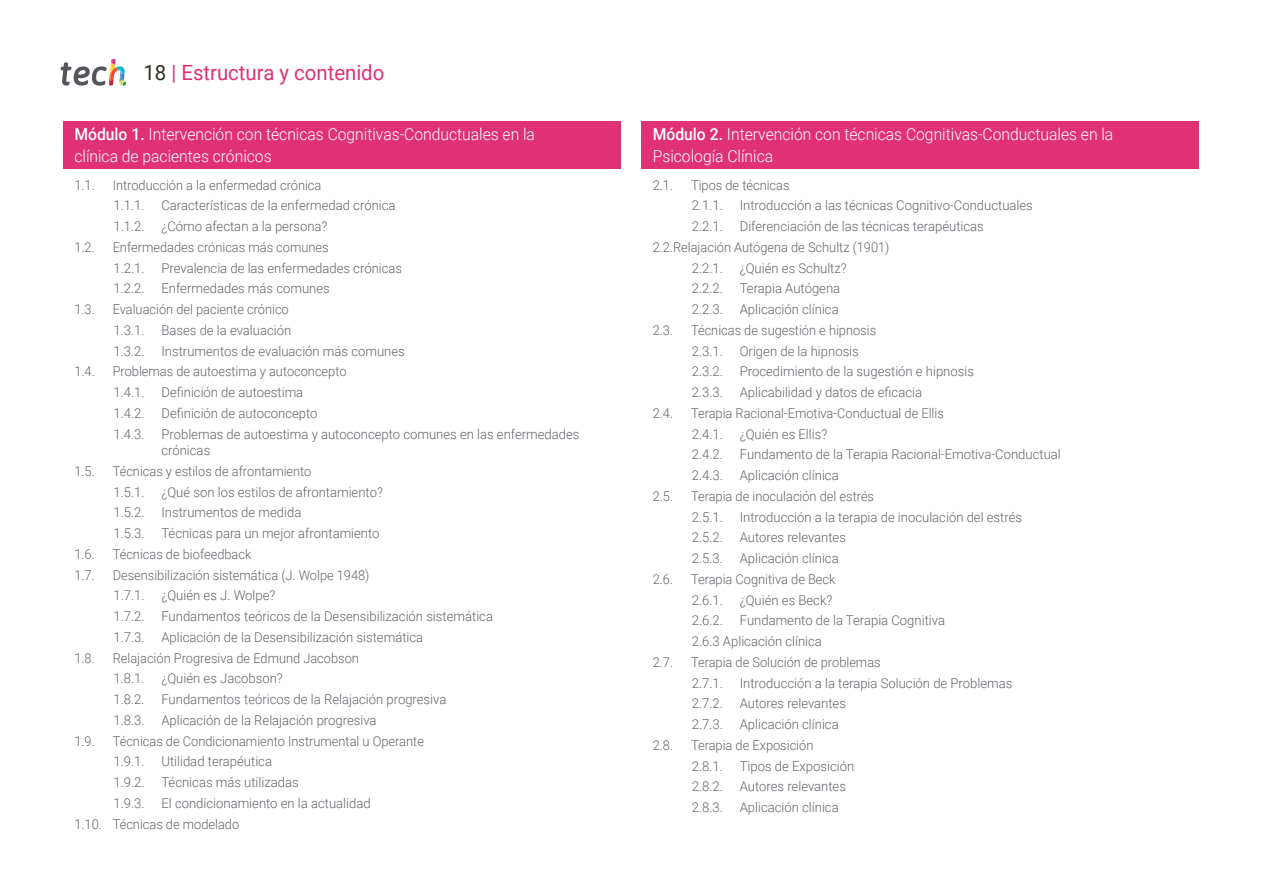
<style>
.page{position:relative;width:1263px;height:893px;background:#fff}
.page>*{position:absolute;margin:0;border:0;box-sizing:border-box;transform-origin:0 0}
.t1{font:21px "Roboto";color:#df3174}
.t2{font:300 16.5px/22.5px "Roboto";color:#fff;scale:.95 1}
.t3{font:300 13.5px/20.7px "Roboto";color:#61646a;scale:.95 1}
.t4{font:300 13.5px "Roboto";color:#61646a}
.s1{color:#312e20}
.s2{font-weight:500}
</style>
<div class="page">
<div style="left:63px;top:121px;width:558px;height:48px;background:#df3174"></div>
<svg style="left:61px;top:59px;width:65px;height:27px"></svg>
<div style="left:642px;top:121px;width:557px;height:48px;background:#df3174"></div>
<h1 class="t1" style="left:144px;top:57px;width:242px"><span class="s1">18</span> | Estructura y contenido</h1>
<p class="t2" style="left:74px;top:122px;width:486px"><span class="s2">Módulo 1.</span> Intervención con técnicas Cognitivas-Conductuales en la clínica de pacientes crónicos</p>
<p class="t3" style="left:74px;top:174px;width:23px">1.1.</p>
<p class="t3" style="left:113px;top:174px;width:299px">Introducción a la enfermedad crónica<br>1.1.1. Características de la enfermedad crónica<br>1.1.2. ¿Cómo afectan a la persona?</p>
<p class="t3" style="left:74px;top:236px;width:23px">1.2.</p>
<p class="t3" style="left:113px;top:236px;width:306px">Enfermedades crónicas más comunes<br>1.2.1. Prevalencia de las enfermedades crónicas<br>1.2.2. Enfermedades más comunes</p>
<p class="t3" style="left:74px;top:298px;width:23px">1.3.</p>
<p class="t3" style="left:113px;top:298px;width:309px">Evaluación del paciente crónico<br>1.3.1. Bases de la evaluación<br>1.3.2. Instrumentos de evaluación más comunes</p>
<p class="t3" style="left:74px;top:361px;width:23px">1.4.</p>
<p class="t3" style="left:113px;top:361px;width:493px">Problemas de autoestima y autoconcepto<br>1.4.1. Definición de autoestima<br>1.4.2. Definición de autoconcepto<br>1.4.3. Problemas de autoestima y autoconcepto comunes en las enfermedades</p>
<p class="t4" style="left:161px;top:441px;width:50px">crónicas</p>
<p class="t3" style="left:74px;top:460px;width:23px">1.5.</p>
<p class="t3" style="left:113px;top:460px;width:286px">Técnicas y estilos de afrontamiento<br>1.5.1. ¿Qué son los estilos de afrontamiento?<br>1.5.2. Instrumentos de medida<br>1.5.3. Técnicas para un mejor afrontamiento</p>
<p class="t3" style="left:74px;top:543px;width:23px">1.6.</p>
<p class="t3" style="left:113px;top:543px;width:147px">Técnicas de biofeedback</p>
<p class="t3" style="left:74px;top:564px;width:23px">1.7.</p>
<p class="t3" style="left:113px;top:564px;width:402px">Desensibilización sistemática (J. Wolpe 1948)<br>1.7.1. ¿Quién es J. Wolpe?<br>1.7.2. Fundamentos teóricos de la Desensibilización sistemática 1.7.3. Aplicación de la Desensibilización sistemática</p>
<p class="t3" style="left:74px;top:647px;width:23px">1.8.</p>
<p class="t3" style="left:113px;top:647px;width:353px">Relajación Progresiva de Edmund Jacobson<br>1.8.1. ¿Quién es Jacobson?<br>1.8.2. Fundamentos teóricos de la Relajación progresiva 1.8.3. Aplicación de la Relajación progresiva</p>
<p class="t3" style="left:74px;top:730px;width:23px">1.9.</p>
<p class="t3" style="left:113px;top:730px;width:329px">Técnicas de Condicionamiento Instrumental u Operante</p>
<p class="t4" style="left:113px;top:752px;width:160px">1.9.1. Utilidad terapéutica</p>
<p class="t4" style="left:113px;top:773px;width:187px">1.9.2. Técnicas más utilizadas</p>
<p class="t4" style="left:113px;top:794px;width:259px">1.9.3. El condicionamiento en la actualidad</p>
<p class="t3" style="left:74px;top:813px;width:175px">1.10. Técnicas de modelado</p>
<p class="t2" style="left:653px;top:122px;width:486px"><span class="s2">Módulo 2.</span> Intervención con técnicas Cognitivas-Conductuales en la<br>Psicología Clínica</p>
<p class="t3" style="left:653px;top:174px;width:23px">2.1.</p>
<p class="t3" style="left:691px;top:174px;width:105px">Tipos de técnicas</p>
<p class="t4" style="left:692px;top:196px;width:343px">2.1.1. Introducción a las técnicas Cognitivo-Conductuales</p>
<p class="t4" style="left:692px;top:217px;width:294px">2.2.1. Diferenciación de las técnicas terapéuticas</p>
<p class="t3" style="left:653px;top:236px;width:251px">2.2.Relajación Autógena de Schultz (1901)</p>
<p class="t4" style="left:692px;top:258px;width:157px">2.2.1. ¿Quién es Schultz?</p>
<p class="t4" style="left:692px;top:279px;width:150px">2.2.2. Terapia Autógena</p>
<p class="t4" style="left:692px;top:300px;width:148px">2.2.3. Aplicación clínica</p>
<p class="t3" style="left:653px;top:319px;width:23px">2.3.</p>
<p class="t3" style="left:691px;top:319px;width:299px">Técnicas de sugestión e hipnosis<br>2.3.1. Origen de la hipnosis<br>2.3.2. Procedimiento de la sugestión e hipnosis 2.3.3. Aplicabilidad y datos de eficacia</p>
<p class="t3" style="left:653px;top:402px;width:23px">2.4.</p>
<p class="t3" style="left:691px;top:402px;width:391px">Terapia Racional-Emotiva-Conductual de Ellis<br>2.4.1. ¿Quién es Ellis?<br>2.4.2. Fundamento de la Terapia Racional-Emotiva-Conductual 2.4.3. Aplicación clínica</p>
<p class="t3" style="left:653px;top:485px;width:23px">2.5.</p>
<p class="t3" style="left:691px;top:485px;width:350px">Terapia de inoculación del estrés<br>2.5.1. Introducción a la terapia de inoculación del estrés 2.5.2. Autores relevantes<br>2.5.3. Aplicación clínica</p>
<p class="t3" style="left:653px;top:568px;width:23px">2.6.</p>
<p class="t3" style="left:691px;top:568px;width:269px">Terapia Cognitiva de Beck<br>2.6.1. ¿Quién es Beck?<br>2.6.2. Fundamento de la Terapia Cognitiva<br>2.6.3 Aplicación clínica</p>
<p class="t3" style="left:653px;top:651px;width:23px">2.7.</p>
<p class="t3" style="left:691px;top:651px;width:340px">Terapia de Solución de problemas<br>2.7.1. Introducción a la terapia Solución de Problemas 2.7.2. Autores relevantes<br>2.7.3. Aplicación clínica</p>
<p class="t3" style="left:653px;top:734px;width:23px">2.8.</p>
<p class="t3" style="left:691px;top:734px;width:173px">Terapia de Exposición<br>2.8.1. Tipos de Exposición<br>2.8.2. Autores relevantes<br>2.8.3. Aplicación clínica</p>
</div>
